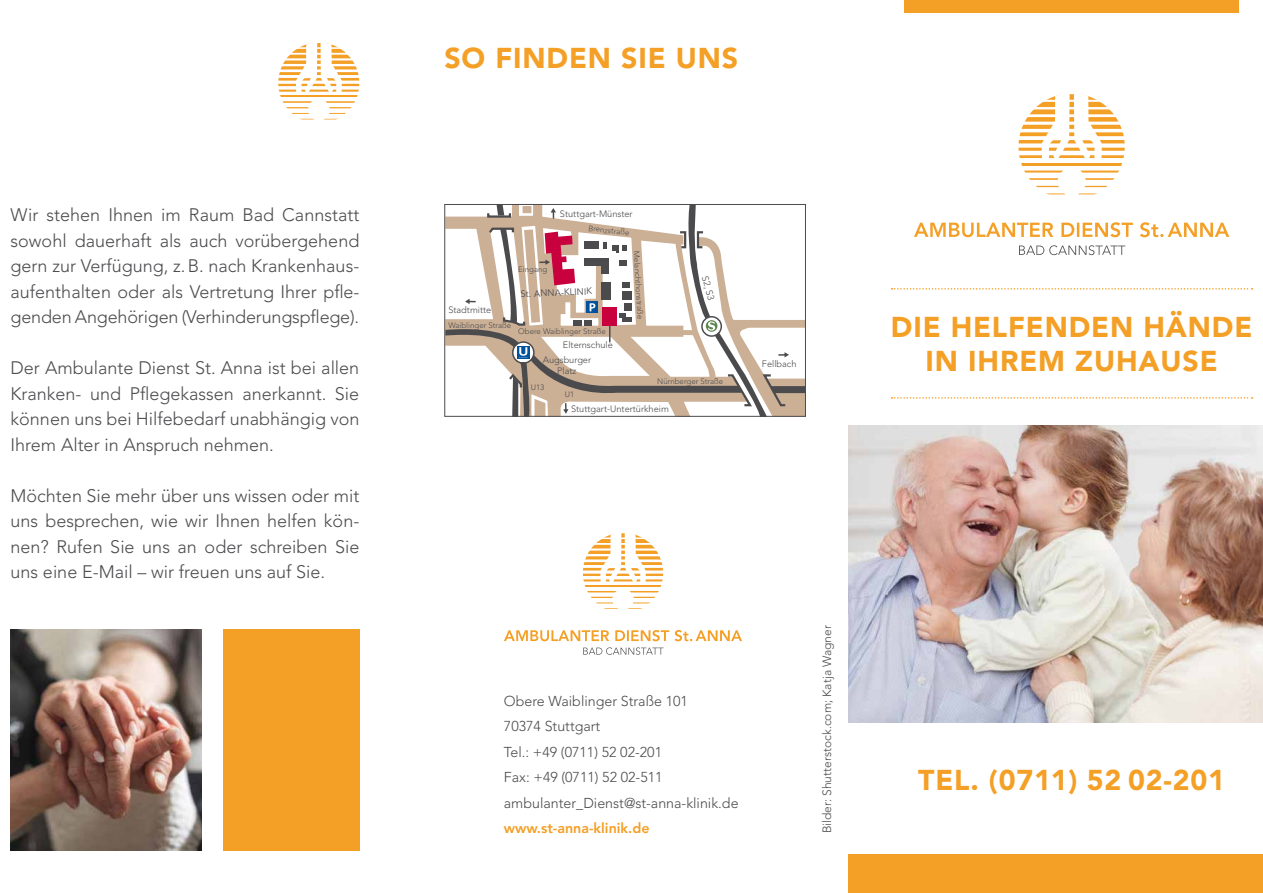
<style>
.page{position:relative;width:1263px;height:893px;background:#fff}
.page>*{position:absolute;margin:0;border:0;box-sizing:border-box;transform-origin:0 0}
.t1{font:900 28.5px/34.2px "Avenir LT";letter-spacing:.03em;color:#f49f25;text-align:center}
.t2{font:300 18px/25.5px "Avenir LT";color:#4b4b4e;text-align:justify}
.t3{font:300 14.25px/25.5px "Avenir LT";color:#4b4b4e}
.t4{font:800 14.25px "Avenir LT";color:#f49f25}
.t5{font:300 12px "Avenir LT";color:#4b4b4e}
.t6{font:300 9.15px/11.1px "Avenir";color:#4b4b4e;text-align:center}
.t7{font:9.15px "Avenir";color:#4b4b4e}
.t8{font:300 7.95px "Avenir";color:#4b4b4e}
</style>
<div class="page">
<div style="left:904px;top:0;width:335px;height:13px;background:#f49f25"></div>
<svg style="left:892px;top:288px;width:360px;height:2px"></svg>
<svg style="left:892px;top:397px;width:360px;height:2px"></svg>
<div style="left:848px;top:855px;width:415px;height:38px;background:#f49f25"></div>
<svg style="left:446px;top:206px;width:358px;height:209px"></svg>
<div style="left:444px;top:204px;width:362px;height:213px;border:1px solid #4b4b4e"></div>
<img style="left:848px;top:425px;width:415px;height:298px">
<svg style="left:1019px;top:245px;width:106px;height:10px"></svg>
<svg style="left:914px;top:222px;width:315px;height:15px"></svg>
<svg style="left:1018px;top:94px;width:107px;height:64px"></svg>
<svg style="left:1081px;top:171px;width:38px;height:9px"></svg>
<svg style="left:1024px;top:171px;width:39px;height:9px"></svg>
<svg style="left:1036px;top:186px;width:23px;height:1px"></svg>
<svg style="left:1085px;top:186px;width:23px;height:1px"></svg>
<svg style="left:1046px;top:193px;width:19px;height:1px"></svg>
<svg style="left:1079px;top:193px;width:18px;height:1px"></svg>
<hr style="left:1018px;top:163px;width:107px;height:2px;background:#f49f25">
<svg style="left:583px;top:647px;width:81px;height:8px"></svg>
<svg style="left:504px;top:630px;width:238px;height:11px"></svg>
<svg style="left:583px;top:533px;width:80px;height:48px"></svg>
<svg style="left:587px;top:591px;width:31px;height:18px"></svg>
<svg style="left:628px;top:591px;width:31px;height:18px"></svg>
<hr style="left:583px;top:585px;width:80px;height:2px;background:#f49f25">
<img style="left:11px;top:629px;width:191px;height:221px">
<div style="left:223px;top:629px;width:136px;height:221px;background:#f49f25"></div>
<svg style="left:278px;top:43px;width:81px;height:49px"></svg>
<svg style="left:282px;top:101px;width:32px;height:19px"></svg>
<svg style="left:324px;top:101px;width:31px;height:19px"></svg>
<hr style="left:278px;top:95px;width:81px;height:2px;background:#f49f25">
<p class="t2" style="left:11px;top:204px;width:350px">Wir stehen Ihnen im Raum Bad Cannstatt sowohl dauerhaft als auch vorübergehend gern zur Verfügung, z. B. nach Krankenhaus&shy;aufenthalten oder als Vertretung Ihrer pfle&shy;genden Angehörigen (Verhinderungspflege).</p>
<p class="t2" style="left:11px;top:357px;width:350px">Der Ambulante Dienst St. Anna ist bei allen Kranken- und Pflegekassen anerkannt. Sie können uns bei Hilfebedarf unabhängig von Ihrem Alter in Anspruch nehmen.</p>
<p class="t2" style="left:11px;top:484px;width:350px">Möchten Sie mehr über uns wissen oder mit uns besprechen, wie wir Ihnen helfen kön&shy;nen? Rufen Sie uns an oder schreiben Sie uns eine E-Mail – wir freuen uns auf Sie.</p>
<h1 class="t1" style="left:444px;top:40px;width:295px">SO FINDEN SIE UNS</h1>
<p class="t6" style="left:560px;top:209px;width:74px">Stuttgart-Münster</p>
<p class="t8" style="left:589px;top:224px;width:43px;rotate:7deg">Brenzstraße</p>
<p class="t8" style="left:518px;top:266px;width:31px">Eingang</p>
<p class="t7" style="left:520px;top:289px;width:73px;rotate:-3deg">St. ANNA-KLINIK</p>
<p class="t6" style="left:448px;top:305px;width:45px">Stadtmitte</p>
<p class="t8" style="left:448px;top:322px;width:64px">Waiblinger Straße</p>
<p class="t8" style="left:518px;top:328px;width:89px">Obere Waiblinger Straße</p>
<p class="t6" style="left:563px;top:340px;width:52px">Elternschule</p>
<p class="t6" style="left:543px;top:355px;width:50px">Augsburger<br>Platz</p>
<p class="t8" style="left:531px;top:384px;width:15px">U13</p>
<p class="t8" style="left:565px;top:391px;width:11px">U1</p>
<p class="t8" style="left:640px;top:251px;width:69px;rotate:87deg">Melanchthonstraße</p>
<p class="t6" style="left:710px;top:275px;width:26px;rotate:75deg">S2, S3</p>
<p class="t8" style="left:657px;top:377px;width:68px">Nürnberger Straße</p>
<p class="t6" style="left:571px;top:404px;width:99px">Stuttgart-Untertürkheim</p>
<p class="t6" style="left:762px;top:359px;width:36px">Fellbach</p>
<h1 class="t1" style="left:891px;top:309px;width:363px">DIE HELFENDEN HÄNDE<br>IN IHREM ZUHAUSE</h1>
<p class="t3" style="left:504px;top:689px;width:236px">Obere Waiblinger Straße 101<br>70374 Stuttgart<br>Tel.: +49 (0711) 52 02-201<br>Fax: +49 (0711) 52 02-511 ambulanter_Dienst@st-anna-klinik.de</p>
<p class="t4" style="left:504px;top:820px;width:147px">www.st-anna-klinik.de</p>
<p class="t5" style="left:822px;top:833px;width:210px;rotate:-90deg">Bilder: Shutterstock.com; Katja Wagner</p>
<h1 class="t1" style="left:918px;top:762px;width:308px">TEL. (0711) 52 02-201</h1>
</div>
